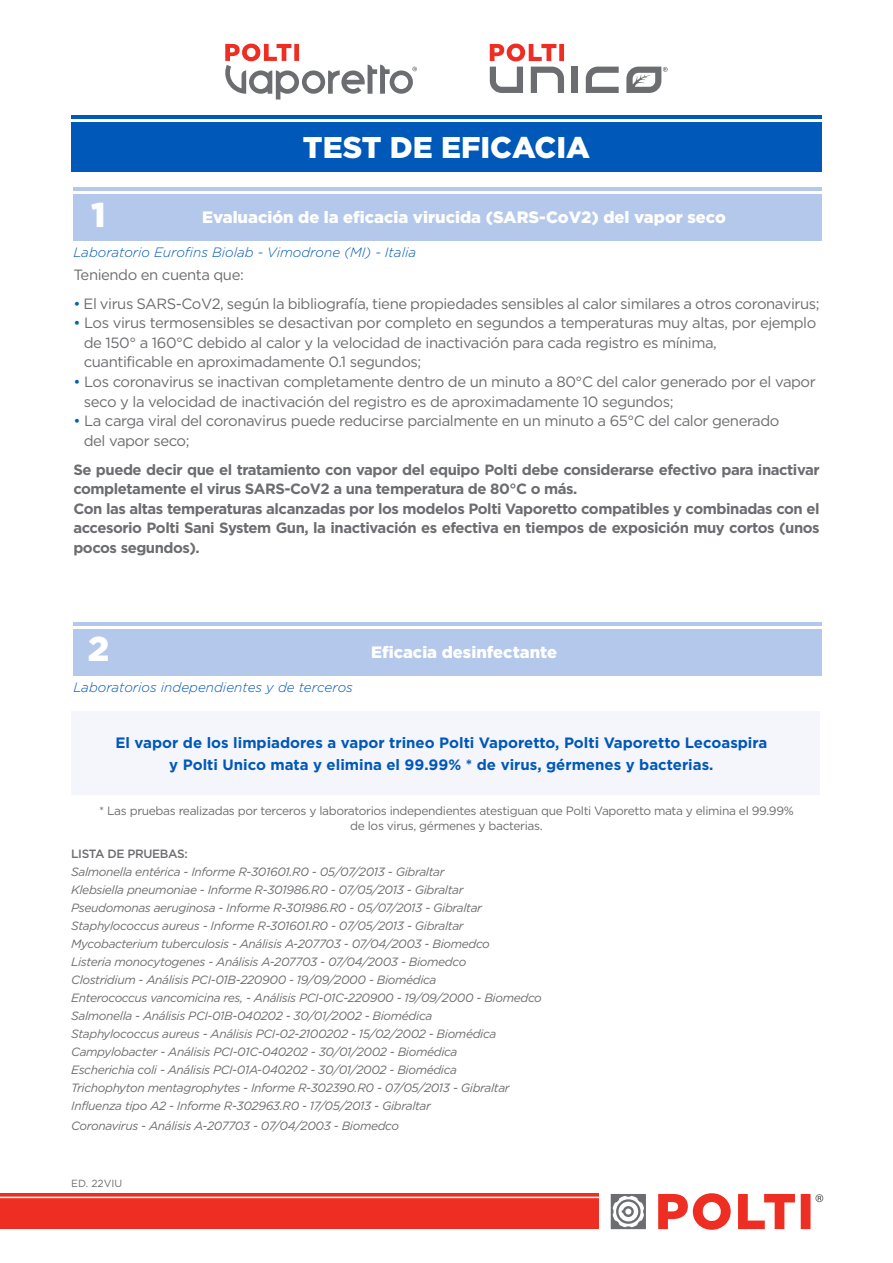
<style>
.page{position:relative;width:893px;height:1263px;background:#fff}
.page>*{position:absolute;margin:0;border:0;box-sizing:border-box;transform-origin:0 0}
.t1{font:900 34.5px "Gotham";color:#fff}
.t2{font:900 30px "Gotham";color:#fff}
.t3{font:900 16.5px "Gotham";color:#fff}
.t4{font:700 15px "Gotham";color:#0058b8}
.t5{font:14.85px/19.6px "Gotham";letter-spacing:-.03em;color:#6c6d70}
.t6{font:700 14.85px/19.6px "Gotham";letter-spacing:-.03em;color:#6c6d70}
.t7{font:italic 300 13.5px "Gotham";color:#0058b8}
.t8{font:italic 12px "Gotham";letter-spacing:-.03em;color:#6c6d70}
.t9{font:12px "Gotham";letter-spacing:-.03em;color:#6c6d70}
.t10{font:500 12px "Gotham";letter-spacing:-.03em;color:#6c6d70}
.t11{font:10.35px "Gotham";color:#6c6d70}
.s1{color:#0164b1}
</style>
<div class="page">
<div style="left:0;top:1194px;width:599px;height:35px;background:#ee2e22"></div>
<hr style="left:0;top:1197px;width:608px;height:1px;background:#fff">
<svg style="left:611px;top:1194px;width:35px;height:35px"></svg>
<svg style="left:658px;top:1193px;width:165px;height:37px"></svg>
<hr style="left:71px;top:116px;width:751px;height:3px;background:#0058b8">
<div style="left:73px;top:123px;width:747px;height:49px;background:#0058b8"></div>
<div style="left:73px;top:194px;width:749px;height:46px;background:#b4c8eb"></div>
<hr style="left:73px;top:188px;width:749px;height:3px;background:#b4c8eb">
<div style="left:71px;top:711px;width:749px;height:84px;background:#f5f5fc"></div>
<div style="left:73px;top:629px;width:749px;height:46px;background:#b4c8eb"></div>
<hr style="left:73px;top:622px;width:749px;height:4px;background:#b4c8eb">
<svg style="left:225px;top:44px;width:192px;height:56px"></svg>
<svg style="left:490px;top:44px;width:74px;height:17px"></svg>
<svg style="left:586px;top:67px;width:33px;height:26px"></svg>
<div style="left:572px;top:67px;width:6px;height:26px;background:#6c6d70"></div>
<svg style="left:531px;top:67px;width:33px;height:26px"></svg>
<svg style="left:490px;top:67px;width:33px;height:26px"></svg>
<svg style="left:626px;top:67px;width:42px;height:26px"></svg>
<p class="t2" style="left:303px;top:130px;width:289px">TEST DE EFICACIA</p>
<p class="t1" style="left:91px;top:195px;width:16px">1</p>
<p class="t3" style="left:202px;top:208px;width:525px">Evaluación de la eficacia virucida (SARS-CoV2) del vapor seco</p>
<p class="t7" style="left:73px;top:244px;width:344px">Laboratorio Eurofins Biolab - Vimodrone (MI) - Italia</p>
<p class="t5" style="left:73px;top:265px;width:172px">Teniendo en cuenta que:</p>
<p class="t5" style="left:73px;top:293px;width:748px"><span class="s1">•</span> El virus SARS-CoV2, según la bibliografía, tiene propiedades sensibles al calor similares a otros coronavirus;</p>
<p class="t5" style="left:84px;top:313px;width:734px;text-indent:-10px"><span class="s1">•</span> Los virus termosensibles se desactivan por completo en segundos a temperaturas muy altas, por ejemplo de 150° a 160°C debido al calor y la velocidad de inactivación para cada registro es mínima,</p>
<p class="t5" style="left:84px;top:352px;width:339px">cuantificable en aproximadamente 0.1 segundos;</p>
<p class="t5" style="left:84px;top:372px;width:733px;text-indent:-10px"><span class="s1">•</span> Los coronavirus se inactivan completamente dentro de un minuto a 80°C del calor generado por el vapor seco y la velocidad de inactivación del registro es de aproximadamente 10 segundos;</p>
<p class="t5" style="left:73px;top:411px;width:708px"><span class="s1">•</span> La carga viral del coronavirus puede reducirse parcialmente en un minuto a 65°C del calor generado</p>
<p class="t5" style="left:84px;top:431px;width:107px">del vapor seco;</p>
<p class="t6" style="left:73px;top:459px;width:748px">Se puede decir que el tratamiento con vapor del equipo Polti debe considerarse efectivo para inactivar completamente el virus SARS-CoV2 a una temperatura de 80°C o más.</p>
<p class="t6" style="left:73px;top:498px;width:748px;text-align:justify">Con las altas temperaturas alcanzadas por los modelos Polti Vaporetto compatibles y combinadas con el accesorio Polti Sani System Gun, la inactivación es efectiva en tiempos de exposición muy cortos (unos pocos segundos).</p>
<p class="t1" style="left:88px;top:629px;width:23px">2</p>
<p class="t3" style="left:371px;top:643px;width:187px">Eficacia desinfectante</p>
<p class="t7" style="left:73px;top:679px;width:281px">Laboratorios independientes y de terceros</p>
<p class="t4" style="left:115px;top:733px;width:653px">El vapor de los limpiadores a vapor trineo Polti Vaporetto, Polti Vaporetto Lecoaspira</p>
<p class="t4" style="left:169px;top:755px;width:546px">y Polti Unico mata y elimina el 99.99% * de virus, gérmenes y bacterias.</p>
<p class="t9" style="left:99px;top:804px;width:696px">* Las pruebas realizadas por terceros y laboratorios independientes atestiguan que Polti Vaporetto mata y elimina el 99.99%</p>
<p class="t9" style="left:350px;top:819px;width:194px">de los virus, gérmenes y bacterias.</p>
<p class="t10" style="left:71px;top:847px;width:118px">LISTA DE PRUEBAS:</p>
<p class="t8" style="left:71px;top:865px;width:375px">Salmonella entérica - Informe R-301601.R0 - 05/07/2013 - Gibraltar</p>
<p class="t8" style="left:71px;top:883px;width:394px">Klebsiella pneumoniae - Informe R-301986.R0 - 07/05/2013 - Gibraltar</p>
<p class="t8" style="left:71px;top:901px;width:412px">Pseudomonas aeruginosa - Informe R-301986.R0 - 05/07/2013 - Gibraltar</p>
<p class="t8" style="left:71px;top:919px;width:394px">Staphylococcus aureus - Informe R-301601.R0 - 07/05/2013 - Gibraltar</p>
<p class="t8" style="left:71px;top:937px;width:420px">Mycobacterium tuberculosis - Análisis A-207703 - 07/04/2003 - Biomedco</p>
<p class="t8" style="left:71px;top:955px;width:397px">Listeria monocytogenes - Análisis A-207703 - 07/04/2003 - Biomedco</p>
<p class="t8" style="left:71px;top:973px;width:367px">Clostridium - Análisis PCI-01B-220900 - 19/09/2000 - Biomédica</p>
<p class="t8" style="left:71px;top:991px;width:472px">Enterococcus vancomicina res, - Análisis PCI-01C-220900 - 19/09/2000 - Biomedco</p>
<p class="t8" style="left:71px;top:1009px;width:363px">Salmonella - Análisis PCI-01B-040202 - 30/01/2002 - Biomédica</p>
<p class="t8" style="left:71px;top:1027px;width:427px">Staphylococcus aureus - Análisis PCI-02-2100202 - 15/02/2002 - Biomédica</p>
<p class="t8" style="left:71px;top:1045px;width:388px">Campylobacter - Análisis PCI-01C-040202 - 30/01/2002 - Biomédica</p>
<p class="t8" style="left:71px;top:1063px;width:387px">Escherichia coli - Análisis PCI-01A-040202 - 30/01/2002 - Biomédica</p>
<p class="t8" style="left:71px;top:1081px;width:440px">Trichophyton mentagrophytes - Informe R-302390.R0 - 07/05/2013 - Gibraltar</p>
<p class="t8" style="left:71px;top:1099px;width:361px">Influenza tipo A2 - Informe R-302963.R0 - 17/05/2013 - Gibraltar</p>
<p class="t8" style="left:71px;top:1119px;width:329px">Coronavirus - Análisis A-207703 - 07/04/2003 - Biomedco</p>
<p class="t11" style="left:71px;top:1177px;width:53px">ED. 22VIU</p>
</div>
